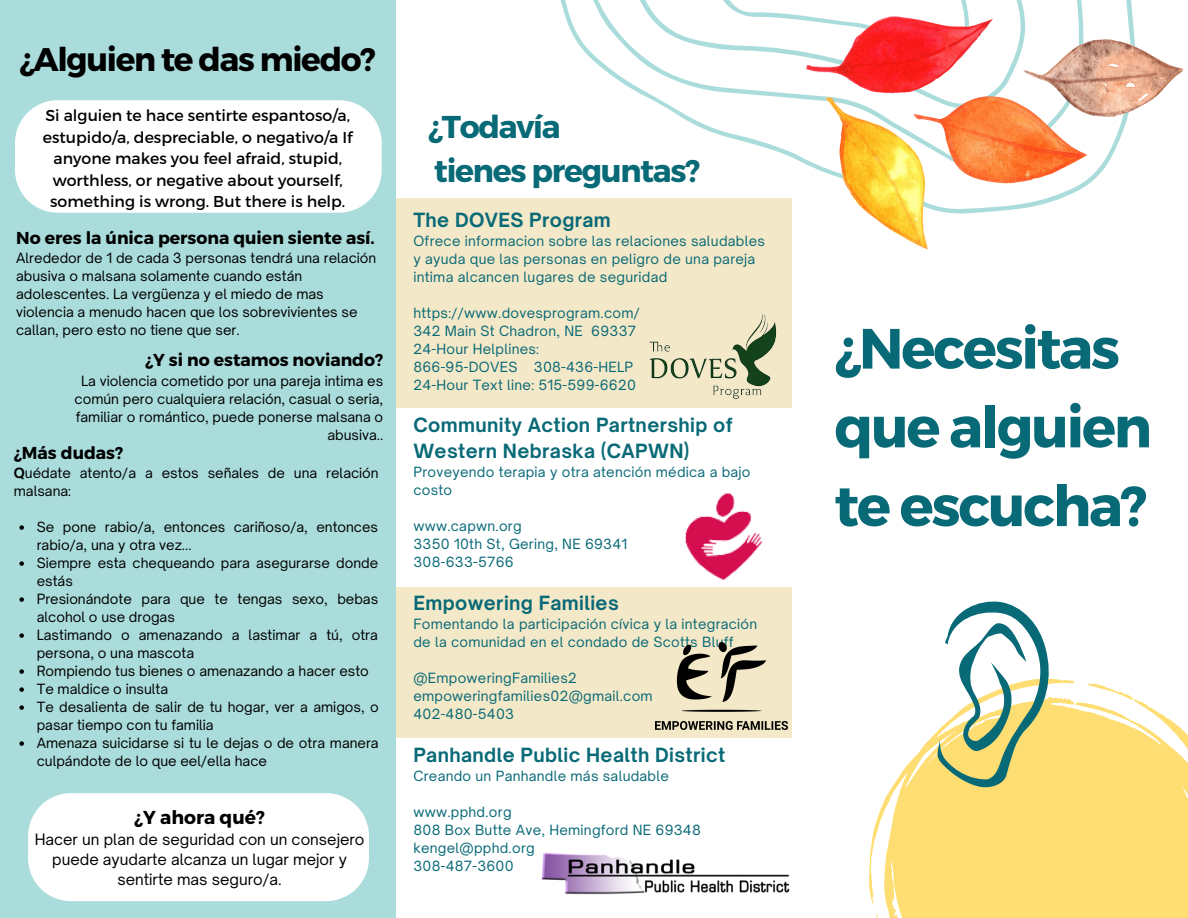
<style>
.page{position:relative;width:1188px;height:918px;background:#aadcdc}
.page>*{position:absolute;margin:0;border:0;box-sizing:border-box;transform-origin:0 0}
.t1{font:700 56.7px/78.8px "Montserrat";letter-spacing:-.04em;color:#086977}
.t2{font:700 32.7px "Montserrat";letter-spacing:-.04em;color:#000}
.t3{font:700 31.5px/43.8px "Montserrat";letter-spacing:-.04em;color:#086977}
.t4{font:700 18.75px/25.8px "Open Sauce One";letter-spacing:.02em;color:#086977}
.t5{font:700 18.75px "Montserrat";color:#000}
.t6{font:700 17.25px "Montserrat";color:#000}
.t7{font:15.75px/21.3px "Montserrat";color:#000;text-align:center}
.t8{font:15px/20.2px "Open Sauce One";color:#000;text-align:center}
.t9{font:13.5px/18px "Open Sauce One";color:#000}
.t10{font:13.5px/18px "Open Sauce One";letter-spacing:.02em;color:#086977}
.s1{font-weight:700}
</style>
<div class="page">
<div style="left:396px;top:0;width:792px;height:918px;background:#fff"></div>
<div style="left:396px;top:587px;width:396px;height:150px;background:#f3e8c7"></div>
<div style="left:396px;top:198px;width:396px;height:209px;background:#f3e8c7"></div>
<svg style="left:869px;top:679px;width:319px;height:239px;fill:#fede72"></svg>
<svg style="left:1088px;top:684px;width:100px;height:114px"></svg>
<svg style="left:874px;top:904px;width:5px;height:14px"></svg>
<svg style="left:935px;top:601px;width:119px;height:188px"></svg>
<img style="left:649px;top:312px;width:128px;height:87px">
<svg style="left:560px;top:0;width:573px;height:250px"></svg>
<img style="left:807px;top:16px;width:375px;height:233px">
<img style="left:655px;top:643px;width:132px;height:86px">
<img style="left:685px;top:493px;width:77px;height:87px">
<img style="left:541px;top:852px;width:249px;height:43px">
<div style="left:15px;top:100px;width:367px;height:113px;background:#fff"></div>
<svg style="left:19px;top:525px;width:5px;height:5px"></svg>
<svg style="left:19px;top:561px;width:5px;height:5px"></svg>
<svg style="left:19px;top:597px;width:5px;height:5px"></svg>
<svg style="left:19px;top:633px;width:5px;height:5px"></svg>
<svg style="left:19px;top:669px;width:5px;height:5px"></svg>
<svg style="left:19px;top:687px;width:5px;height:5px"></svg>
<svg style="left:19px;top:705px;width:5px;height:5px"></svg>
<svg style="left:19px;top:741px;width:5px;height:5px"></svg>
<div style="left:28px;top:793px;width:341px;height:108px;background:#fff"></div>
<h2 class="t2" style="left:19px;top:38px;width:358px">¿Alguien te das miedo?</h2>
<p class="t7" style="left:43px;top:104px;width:311px">Si alguien te hace sentirte espantoso/a, estupido/a, despreciable, o negativo/a If anyone makes you feel afraid, stupid, worthless, or negative about yourself, something is wrong. But there is help.</p>
<p class="t6" style="left:16px;top:227px;width:360px">No eres la única persona quien siente así.</p>
<p class="t9" style="left:16px;top:249px;width:362px">Alrededor de 1 de cada 3 personas tendrá una relación abusiva o malsana solamente cuando están adolescentes. La vergüenza y el miedo de mas violencia a menudo hacen que los sobrevivientes se callan, pero esto no tiene que ser.</p>
<p class="t6" style="left:145px;top:349px;width:240px">¿Y si no estamos noviando?</p>
<p class="t9" style="left:75px;top:371px;width:310px;text-align:right">La violencia cometido por una pareja intima es común pero cualquiera relación, casual o seria, familiar o romántico, puede ponerse malsana o abusiva..</p>
<p class="t6" style="left:14px;top:442px;width:111px">¿Más dudas?</p>
<p class="t9" style="left:14px;top:464px;width:366px"><span class="s1">Q</span>uédate atento/a a estos señales de una relación malsana:</p>
<p class="t9" style="left:37px;top:518px;width:343px">Se pone rabio/a, entonces cariñoso/a, entonces rabio/a, una y otra vez...<br>Siempre esta chequeando para asegurarse donde estás<br>Presionándote para que te tengas sexo, bebas alcohol o use drogas<br>Lastimando o amenazando a lastimar a tú, otra persona, o una mascota<br>Rompiendo tus bienes o amenazando a hacer esto Te maldice o insulta<br>Te desalienta de salir de tu hogar, ver a amigos, o pasar tiempo con tu familia<br>Amenaza suicidarse si tu le dejas o de otra manera culpándote de lo que eel/ella hace</p>
<h3 class="t5" style="left:134px;top:805px;width:132px">¿Y ahora qué?</h3>
<p class="t8" style="left:35px;top:829px;width:331px">Hacer un plan de seguridad con un consejero puede ayudarte alcanza un lugar mejor y sentirte mas seguro/a.</p>
<h3 class="t3" style="left:428px;top:103px;width:274px">¿Todavía<br>tienes preguntas?</h3>
<h3 class="t4" style="left:413px;top:206px;width:199px">The DOVES Program</h3>
<p class="t10" style="left:413px;top:231px;width:353px">Ofrece informacion sobre las relaciones saludables y ayuda que las personas en peligro de una pareja intima alcancen lugares de seguridad</p>
<p class="t10" style="left:413px;top:303px;width:228px">https://www.dovesprogram.com/<br>342 Main St Chadron, NE 69337<br>24-Hour Helplines:<br>866-95-DOVES 308-436-HELP<br>24-Hour Text line: 515-599-6620</p>
<h3 class="t4" style="left:413px;top:412px;width:321px">Community Action Partnership of<br>Western Nebraska (CAPWN)</h3>
<p class="t10" style="left:413px;top:463px;width:339px">Proveyendo terapia y otra atención médica a bajo costo</p>
<p class="t10" style="left:413px;top:517px;width:215px">www.capwn.org<br>3350 10th St, Gering, NE 69341<br>308-633-5766</p>
<h3 class="t4" style="left:413px;top:590px;width:207px">Empowering Families</h3>
<p class="t10" style="left:413px;top:615px;width:345px">Fomentando la participación cívica y la integración de la comunidad en el condado de Scotts Bluff</p>
<p class="t10" style="left:413px;top:669px;width:241px">@EmpoweringFamilies2 empoweringfamilies02@gmail.com<br>402-480-5403</p>
<h3 class="t4" style="left:413px;top:742px;width:313px">Panhandle Public Health District</h3>
<p class="t10" style="left:413px;top:767px;width:257px">Creando un Panhandle más saludable</p>
<p class="t10" style="left:413px;top:803px;width:289px">www.pphd.org<br>808 Box Butte Ave, Hemingford NE 69348 kengel@pphd.org<br>308-487-3600</p>
<h1 class="t1" style="left:834px;top:306px;width:319px">¿Necesitas que alguien te escucha?</h1>
</div>
